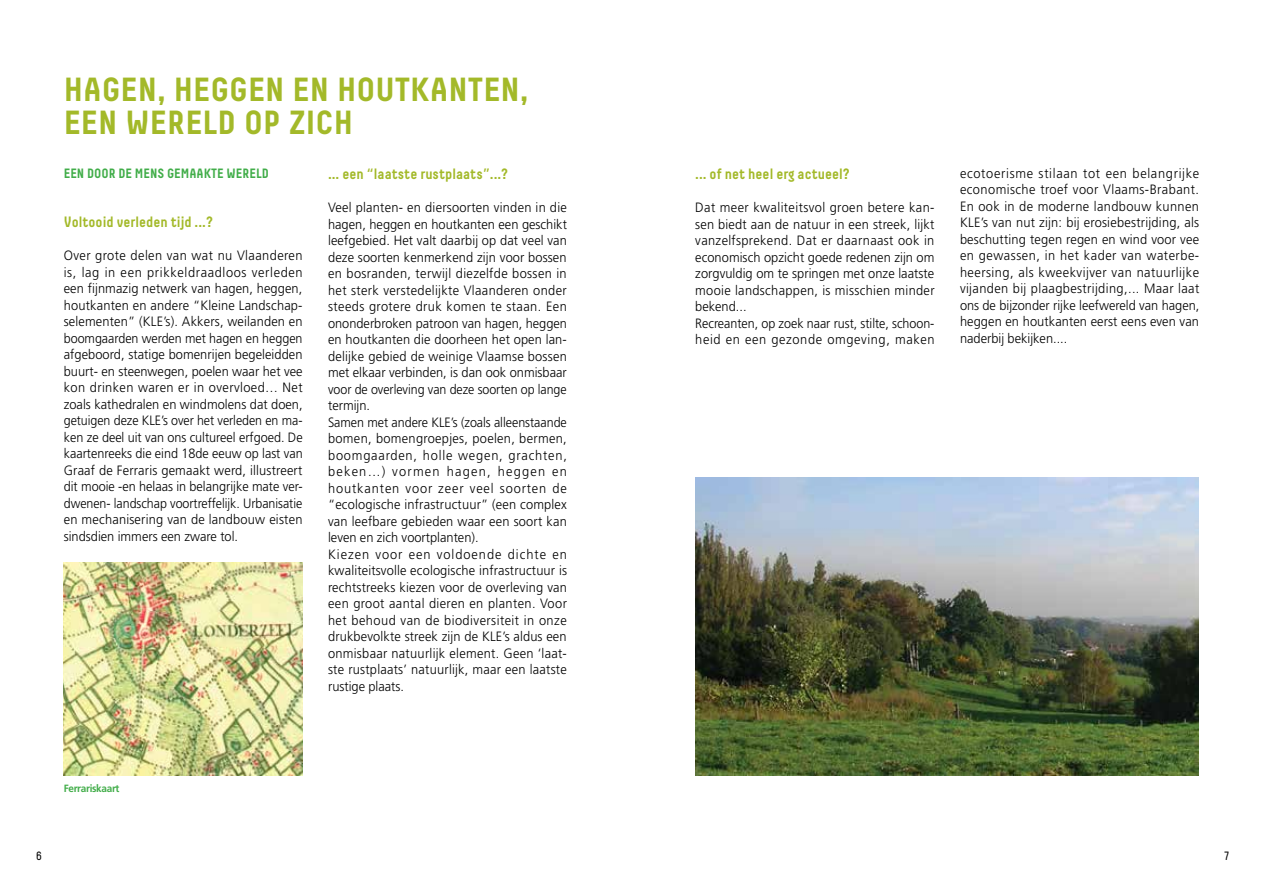
<style>
.page{position:relative;width:1263px;height:893px;background:#fff}
.page>*{position:absolute;margin:0;border:0;box-sizing:border-box;transform-origin:0 0}
.t1{font:700 33.45px/33.5px "Decima";color:#a3b929}
.t2{font:700 15px "Decima";color:#a3b929;scale:.95 1}
.t3{font:300 13.5px/16.5px "Frutiger LT Pro";letter-spacing:.015em;color:#000;text-align:justify;scale:.95 1}
.t4{font:700 13.5px "Decima";color:#41ad49;scale:.95 1}
.t5{font:12px "Decima";color:#000;scale:.95 1}
.t6{font:700 10.5px "Frutiger LT Pro";letter-spacing:-.03em;color:#41ad49;scale:.95 1}
</style>
<div class="page">
<img style="left:64px;top:562px;width:239px;height:213px">
<img style="left:695px;top:478px;width:504px;height:297px">
<h1 class="t1" style="left:64px;top:72px;width:466px">HAGEN, HEGGEN EN HOUTKANTEN,<br>EEN WERELD OP ZICH</h1>
<p class="t4" style="left:64px;top:165px;width:217px">EEN DOOR DE MENS GEMAAKTE WERELD</p>
<p class="t2" style="left:64px;top:213px;width:159px">Voltooid verleden tijd ...?</p>
<p class="t3" style="left:64px;top:248px;width:253px">Over grote delen van wat nu Vlaanderen is, lag in een prikkeldraadloos verleden een fijnmazig netwerk van hagen, heggen, houtkanten en andere “Kleine Landschap&shy;selementen” (KLE’s). Akkers, weilanden en boomgaarden werden met hagen en heggen afgeboord, statige bomenrijen begeleidden buurt- en steenwegen, poelen waar het vee kon drinken waren er in overvloed… Net zoals kathedralen en windmolens dat doen, getuigen deze KLE’s over het verleden en ma&shy;ken ze deel uit van ons cultureel erfgoed. De kaartenreeks die eind 18de eeuw op last van Graaf de Ferraris gemaakt werd, illustreert dit mooie -en helaas in belangrijke mate ver&shy;dwenen- landschap voortreffelijk. Urbanisatie en mechanisering van de landbouw eisten sindsdien immers een zware tol.</p>
<p class="t2" style="left:328px;top:165px;width:191px">... een “laatste rustplaats”...?</p>
<p class="t3" style="left:328px;top:199px;width:253px;text-align:left">Veel planten- en diersoorten vinden in die hagen, heggen en houtkanten een geschikt leefgebied. Het valt daarbij op dat veel van deze soorten kenmerkend zijn voor bossen en bosranden, terwijl diezelfde bossen in het sterk verstedelijkte Vlaanderen onder steeds grotere druk komen te staan. Een ononderbroken patroon van hagen, heggen en houtkanten die doorheen het open lan&shy;delijke gebied de weinige Vlaamse bossen met elkaar verbinden, is dan ook onmisbaar voor de overleving van deze soorten op lange termijn.<br>Samen met andere KLE’s (zoals alleenstaande bomen, bomengroepjes, poelen, bermen, boomgaarden, holle wegen, grachten, beken…) vormen hagen, heggen en houtkanten voor zeer veel soorten de “ecologische infrastructuur” (een complex van leefbare gebieden waar een soort kan leven en zich voortplanten).<br>Kiezen voor een voldoende dichte en kwaliteitsvolle ecologische infrastructuur is rechtstreeks kiezen voor de overleving van een groot aantal dieren en planten. Voor het behoud van de biodiversiteit in onze drukbevolkte streek zijn de KLE’s aldus een onmisbaar natuurlijk element. Geen ‘laat&shy;ste rustplaats’ natuurlijk, maar een laatste rustige plaats.</p>
<p class="t6" style="left:64px;top:782px;width:60px">Ferrariskaart</p>
<p class="t2" style="left:695px;top:165px;width:164px">... of net heel erg actueel?</p>
<p class="t3" style="left:695px;top:199px;width:253px;text-align:left">Dat meer kwaliteitsvol groen betere kan&shy;sen biedt aan de natuur in een streek, lijkt vanzelfsprekend. Dat er daarnaast ook in economisch opzicht goede redenen zijn om zorgvuldig om te springen met onze laatste mooie landschappen, is misschien minder bekend...<br>Recreanten, op zoek naar rust, stilte, schoon&shy;heid en een gezonde omgeving, maken</p>
<p class="t3" style="left:960px;top:165px;width:253px">ecotoerisme stilaan tot een belangrijke economische troef voor Vlaams-Brabant.<br>En ook in de moderne landbouw kunnen KLE’s van nut zijn: bij erosiebestrijding, als beschutting tegen regen en wind voor vee en gewassen, in het kader van waterbe&shy;heersing, als kweekvijver van natuurlijke vijanden bij plaagbestrijding,... Maar laat ons de bijzonder rijke leefwereld van hagen, heggen en houtkanten eerst eens even van naderbij bekijken....</p>
<p class="t5" style="left:36px;top:849px;width:8px">6</p>
<p class="t5" style="left:1224px;top:849px;width:6px">7</p>
</div>
